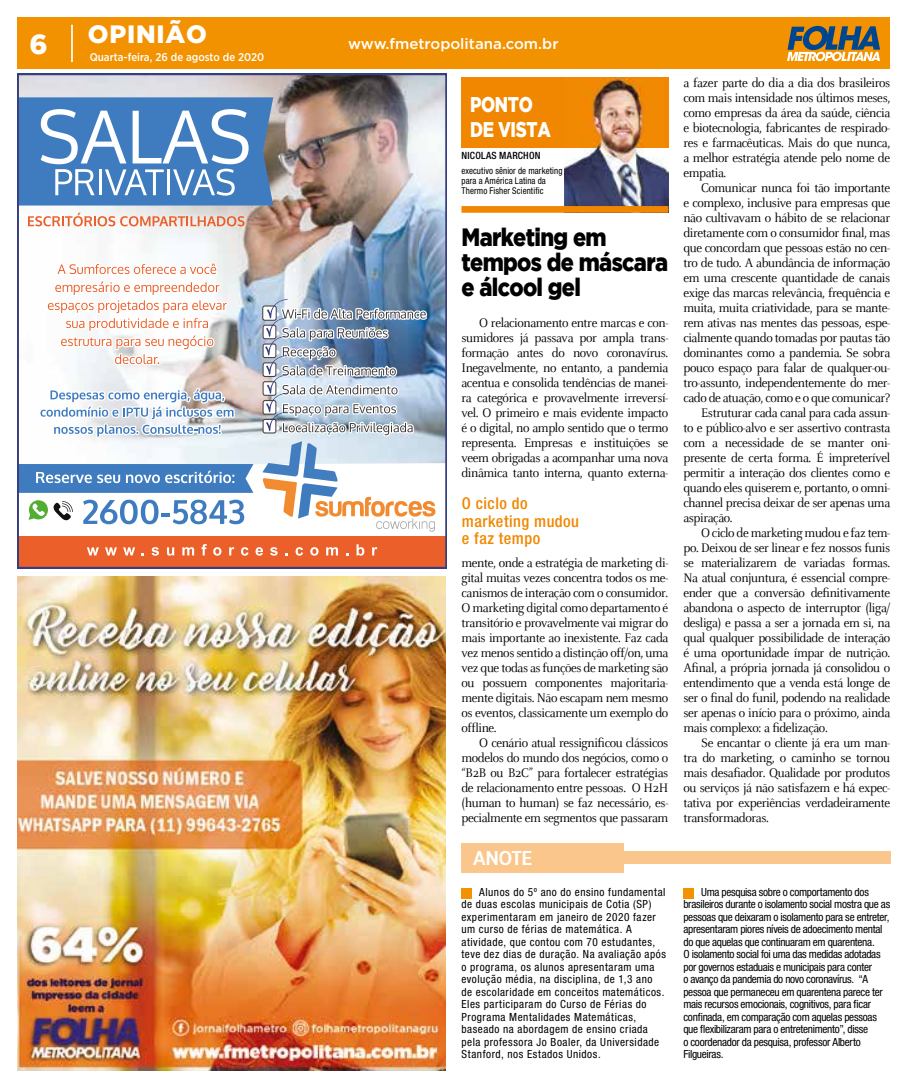
<style>
.page{position:relative;width:908px;height:1088px;background:#fff}
.page>*{position:absolute;margin:0;border:0;box-sizing:border-box;transform-origin:0 0}
.t1{font:900 27.5px "Gotham";color:#fff}
.t2{font:900 25px/25px "Gotham";letter-spacing:-.03em;color:#000;scale:.87 1}
.t3{font:900 25px "Gotham";letter-spacing:.03em;color:#fff}
.t4{font:900 21.25px/25px "Gotham";letter-spacing:-.02em;color:#fff;scale:.8 1}
.t5{font:500 20px "Gotham X Narrow";letter-spacing:-.02em;color:#fff;scale:1.22 1}
.t6{font:500 condensed 16.25px/17.5px "Helvetica Neue LT Std";letter-spacing:.03em;color:#f18700}
.t7{font:500 15px "Gotham";color:#fff}
.t8{font:13.75px/15px "Celeste";letter-spacing:-.03em;color:#000;text-align:justify;scale:.94 1}
.t9{font:condensed 11.25px/12.5px "Helvetica Neue LT Std";letter-spacing:-.015em;color:#000}
.t10{font:condensed 11.25px/12.5px "Helvetica Neue LT Std";letter-spacing:.045em;color:#000}
.t11{font:500 11.25px "Gotham Narrow";color:#fff}
.t12{font:500 condensed 10px "Helvetica Neue LT Std";letter-spacing:.025em;color:#000}
.t13{font:condensed 9.38px/10px "Helvetica Neue LT Std";letter-spacing:.01em;color:#000;scale:.95 1}
</style>
<div class="page">
<div style="left:18px;top:18px;width:871px;height:51px;background:#f39200"></div>
<svg style="left:787px;top:26px;width:92px;height:35px"></svg>
<hr style="left:71px;top:25px;width:2px;height:37px;background:#fff">
<div style="left:461px;top:888px;width:11px;height:10px;background:#f39200"></div>
<div style="left:683px;top:888px;width:10px;height:10px;background:#f39200"></div>
<div style="left:461px;top:843px;width:163px;height:30px;background:#fbc68b"></div>
<div style="left:624px;top:851px;width:265px;height:12px;background:#fbc68b"></div>
<div style="left:461px;top:77px;width:207px;height:70px;background:#f18700"></div>
<img style="left:564px;top:78px;width:104px;height:128px">
<svg style="left:461px;top:210px;width:207px;height:3px"></svg>
<hr style="left:461px;top:206px;width:207px;height:4px;background:#f18700">
<img style="left:18px;top:74px;width:428px;height:494px">
<img style="left:18px;top:577px;width:427px;height:493px">
<h1 class="t1" style="left:29px;top:28px;width:20px">6</h1>
<h2 class="t3" style="left:88px;top:20px;width:120px">OPINIÃO</h2>
<p class="t11" style="left:90px;top:50px;width:176px">Quarta-feira, 26 de agosto de 2020</p>
<p class="t7" style="left:348px;top:34px;width:212px">www.fmetropolitana.com.br</p>
<h3 class="t4" style="left:470px;top:92px;width:103px">PONTO<br>DE VISTA</h3>
<p class="t13" style="left:461px;top:165px;width:108px">executivo sênior de marketing para a América Latina da<br>Thermo Fisher Scientific</p>
<p class="t12" style="left:461px;top:150px;width:80px">NICOLAS MARCHON</p>
<h2 class="t2" style="left:461px;top:224px;width:239px">Marketing em tempos de máscara e álcool gel</h2>
<p class="t8" style="left:461px;top:316px;width:221px;text-indent:18px">O relacionamento entre marcas e con&shy;sumidores já passava por ampla trans&shy;formação antes do novo coronavírus.<br>Inegavelmente, no entanto, a pandemia acentua e consolida tendências de manei&shy;ra categórica e provavelmente irreversí&shy;vel. O primeiro e mais evidente impacto é o digital, no amplo sentido que o termo representa. Empresas e instituições se veem obrigadas a acompanhar uma nova dinâmica tanto interna, quanto externa-</p>
<p class="t6" style="left:461px;top:495px;width:119px">O ciclo do marketing mudou e faz tempo</p>
<p class="t8" style="left:461px;top:556px;width:221px">mente, onde a estratégia de marketing di&shy;gital muitas vezes concentra todos os me&shy;canismos de interação com o consumidor.<br>O marketing digital como departamento é transitório e provavelmente vai migrar do mais importante ao inexistente. Faz cada vez menos sentido a distinção off/on, uma vez que todas as funções de marketing são ou possuem componentes majoritaria&shy;mente digitais. Não escapam nem mesmo os eventos, classicamente um exemplo do offline.</p>
<p class="t8" style="left:461px;top:736px;width:221px;text-indent:18px">O cenário atual ressignificou clássicos modelos do mundo dos negócios, como o “B2B ou B2C” para fortalecer estratégias de relacionamento entre pessoas. O H2H (human to human) se faz necessário, es&shy;pecialmente em segmentos que passaram</p>
<h3 class="t5" style="left:472px;top:845px;width:50px">ANOTE</h3>
<p class="t8" style="left:683px;top:76px;width:221px">a fazer parte do dia a dia dos brasileiros com mais intensidade nos últimos meses, como empresas da área da saúde, ciência e biotecnologia, fabricantes de respirado&shy;res e farmacêuticas. Mais do que nunca, a melhor estratégia atende pelo nome de empatia.</p>
<p class="t8" style="left:700px;top:181px;width:202px">Comunicar nunca foi tão importante</p>
<p class="t8" style="left:683px;top:196px;width:221px">e complexo, inclusive para empresas que</p>
<p class="t8" style="left:683px;top:211px;width:221px">não cultivavam o hábito de se relacionar</p>
<p class="t8" style="left:683px;top:226px;width:221px">diretamente com o consumidor final, mas</p>
<p class="t8" style="left:683px;top:241px;width:221px">que concordam que pessoas estão no cen-</p>
<p class="t8" style="left:683px;top:256px;width:221px">tro de tudo. A abundância de informação</p>
<p class="t8" style="left:683px;top:271px;width:221px">em uma crescente quantidade de canais</p>
<p class="t8" style="left:683px;top:286px;width:221px">exige das marcas relevância, frequência e</p>
<p class="t8" style="left:683px;top:301px;width:221px">muita, muita criatividade, para se mante-</p>
<p class="t8" style="left:683px;top:316px;width:221px">rem ativas nas mentes das pessoas, espe-</p>
<p class="t8" style="left:683px;top:331px;width:221px">cialmente quando tomadas por pautas tão</p>
<p class="t8" style="left:683px;top:346px;width:221px">dominantes como a pandemia. Se sobra</p>
<p class="t8" style="left:683px;top:361px;width:221px">pouco espaço para falar de qualquer-ou-</p>
<p class="t8" style="left:683px;top:376px;width:221px">tro-assunto, independentemente do mer-</p>
<p class="t8" style="left:683px;top:391px;width:221px">cado de atuação, como e o que comunicar?</p>
<p class="t8" style="left:700px;top:406px;width:203px">Estruturar cada canal para cada assun-</p>
<p class="t8" style="left:683px;top:421px;width:221px">to e público-alvo e ser assertivo contrasta</p>
<p class="t8" style="left:683px;top:436px;width:221px">com a necessidade de se manter oni-</p>
<p class="t8" style="left:683px;top:451px;width:221px">presente de certa forma. É impreterível</p>
<p class="t8" style="left:683px;top:466px;width:221px">permitir a interação dos clientes como e</p>
<p class="t8" style="left:683px;top:481px;width:221px">quando eles quiserem e, portanto, o omni-</p>
<p class="t8" style="left:683px;top:496px;width:221px">channel precisa deixar de ser apenas uma</p>
<p class="t8" style="left:683px;top:511px;width:54px">aspiração.</p>
<p class="t8" style="left:700px;top:526px;width:202px">O ciclo de marketing mudou e faz tem-</p>
<p class="t8" style="left:683px;top:541px;width:221px">po. Deixou de ser linear e fez nossos funis</p>
<p class="t8" style="left:683px;top:556px;width:221px">se materializarem de variadas formas.</p>
<p class="t8" style="left:683px;top:571px;width:221px">Na atual conjuntura, é essencial compre-</p>
<p class="t8" style="left:683px;top:586px;width:221px">ender que a conversão definitivamente</p>
<p class="t8" style="left:683px;top:601px;width:221px">abandona o aspecto de interruptor (liga/</p>
<p class="t8" style="left:683px;top:616px;width:221px">desliga) e passa a ser a jornada em si, na</p>
<p class="t8" style="left:683px;top:631px;width:221px">qual qualquer possibilidade de interação</p>
<p class="t8" style="left:683px;top:646px;width:221px">é uma oportunidade ímpar de nutrição.</p>
<p class="t8" style="left:683px;top:661px;width:221px">Afinal, a própria jornada já consolidou o</p>
<p class="t8" style="left:683px;top:676px;width:221px">entendimento que a venda está longe de</p>
<p class="t8" style="left:683px;top:691px;width:221px">ser o final do funil, podendo na realidade</p>
<p class="t8" style="left:683px;top:706px;width:221px">ser apenas o início para o próximo, ainda</p>
<p class="t8" style="left:683px;top:721px;width:155px">mais complexo: a fidelização.</p>
<p class="t8" style="left:700px;top:736px;width:203px">Se encantar o cliente já era um man-</p>
<p class="t8" style="left:683px;top:751px;width:221px">tra do marketing, o caminho se tornou</p>
<p class="t8" style="left:683px;top:766px;width:221px">mais desafiador. Qualidade por produtos</p>
<p class="t8" style="left:683px;top:781px;width:221px">ou serviços já não satisfazem e há expec-</p>
<p class="t8" style="left:683px;top:796px;width:221px">tativa por experiências verdadeiramente</p>
<p class="t8" style="left:683px;top:811px;width:92px">transformadoras.</p>
<p class="t10" style="left:461px;top:885px;width:206px;text-indent:18px">Alunos do 5º ano do ensino fundamental de duas escolas municipais de Cotia (SP) experimentaram em janeiro de 2020 fazer um curso de férias de matemática. A atividade, que contou com 70 estudantes, teve dez dias de duração. Na avaliação após o programa, os alunos apresentaram uma evolução média, na disciplina, de 1,3 ano<br>de escolaridade em conceitos matemáticos.<br>Eles participaram do Curso de Férias do Programa Mentalidades Matemáticas, baseado na abordagem de ensino criada pela professora Jo Boaler, da Universidade Stanford, nos Estados Unidos.</p>
<p class="t9" style="left:683px;top:885px;width:208px;text-indent:18px">Uma pesquisa sobre o comportamento dos brasileiros durante o isolamento social mostra que as pessoas que deixaram o isolamento para se entreter, apresentaram piores níveis de adoecimento mental do que aquelas que continuaram em quarentena.<br>O isolamento social foi uma das medidas adotadas por governos estaduais e municipais para conter<br>o avanço da pandemia do novo coronavírus. “A pessoa que permaneceu em quarentena parece ter mais recursos emocionais, cognitivos, para ficar confinada, em comparação com aquelas pessoas que flexibilizaram para o entretenimento”, disse<br>o coordenador da pesquisa, professor Alberto Filgueiras.</p>
</div>
